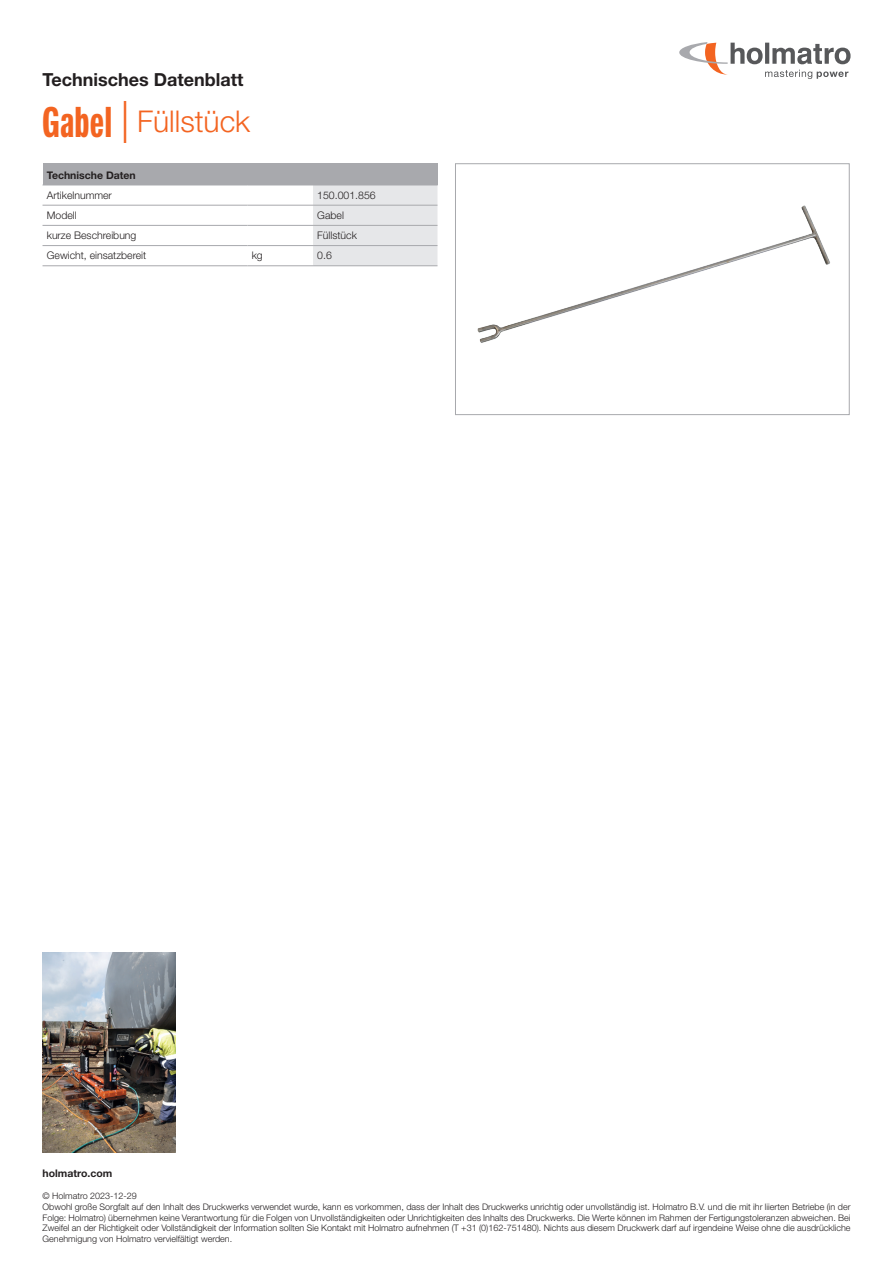
<style>
.page{position:relative;width:893px;height:1263px;background:#fff}
.page>*{position:absolute;margin:0;border:0;box-sizing:border-box;transform-origin:0 0}
.t1{font:300 30px "Helvetica Neue LT Std";color:#f36421}
.t2{font:700 18px "Helvetica Neue LT Std";color:#231f20}
.t3{font:300 10.5px "Helvetica Neue LT Std";color:#231f20}
.t4{font:700 10.5px "Helvetica Neue LT Std";color:#231f20}
.t5{font:300 9px/10.8px "Helvetica Neue LT Std";color:#231f20}
.s1{font-family:"Neue Helvetica Pro 79 Cm";font-weight:700;font-size:42px}
.s2{font-size:42px}
</style>
<div class="page">
<svg style="left:679px;top:42px;width:171px;height:37px"></svg>
<div style="left:43px;top:164px;width:394px;height:21px;background:#a8a9ad"></div>
<svg style="left:313px;top:164px;width:125px;height:102px"></svg>
<hr style="left:43px;top:185px;width:204px;height:1px;background:#a8a9ad">
<hr style="left:247px;top:185px;width:66px;height:1px;background:#a8a9ad">
<hr style="left:313px;top:185px;width:125px;height:1px;background:#a8a9ad">
<hr style="left:43px;top:205px;width:204px;height:1px;background:#a8a9ad">
<hr style="left:247px;top:205px;width:66px;height:1px;background:#a8a9ad">
<hr style="left:313px;top:205px;width:124px;height:1px;background:#a8a9ad">
<hr style="left:43px;top:225px;width:204px;height:1px;background:#a8a9ad">
<hr style="left:247px;top:225px;width:66px;height:1px;background:#a8a9ad">
<hr style="left:313px;top:225px;width:124px;height:1px;background:#a8a9ad">
<hr style="left:43px;top:265px;width:204px;height:1px;background:#a8a9ad">
<hr style="left:43px;top:245px;width:204px;height:1px;background:#a8a9ad">
<hr style="left:247px;top:265px;width:66px;height:1px;background:#a8a9ad">
<hr style="left:247px;top:245px;width:66px;height:1px;background:#a8a9ad">
<hr style="left:313px;top:265px;width:124px;height:1px;background:#a8a9ad">
<hr style="left:313px;top:245px;width:124px;height:1px;background:#a8a9ad">
<img style="left:43px;top:952px;width:132px;height:200px">
<img style="left:477px;top:205px;width:353px;height:138px">
<div style="left:455px;top:164px;width:394px;height:251px;border:1px solid #a8a9ad"></div>
<h2 class="t2" style="left:43px;top:68px;width:202px">Technisches Datenblatt</h2>
<h1 class="t1" style="left:43px;top:103px;width:209px"><span class="s1">Gabel</span> <span class="s2">|</span> Füllstück</h1>
<p class="t4" style="left:47px;top:168px;width:91px">Technische Daten</p>
<p class="t3" style="left:47px;top:189px;width:67px">Artikelnummer</p>
<p class="t3" style="left:317px;top:189px;width:60px">150.001.856</p>
<p class="t3" style="left:47px;top:209px;width:31px">Modell</p>
<p class="t3" style="left:317px;top:209px;width:28px">Gabel</p>
<p class="t3" style="left:47px;top:229px;width:91px">kurze Beschreibung</p>
<p class="t3" style="left:317px;top:229px;width:41px">Füllstück</p>
<p class="t3" style="left:47px;top:249px;width:101px">Gewicht, einsatzbereit</p>
<p class="t3" style="left:252px;top:249px;width:13px">kg</p>
<p class="t3" style="left:317px;top:249px;width:16px">0.6</p>
<p class="t4" style="left:43px;top:1167px;width:71px">holmatro.com</p>
<p class="t5" style="left:43px;top:1190px;width:809px">© Holmatro 2023-12-29<br>Obwohl große Sorgfalt auf den Inhalt des Druckwerks verwendet wurde, kann es vorkommen, dass der Inhalt des Druckwerks unrichtig oder unvollständig ist. Holmatro B.V. und die mit ihr liierten Betriebe (in der Folge: Holmatro) übernehmen keine Verantwortung für die Folgen von Unvollständigkeiten oder Unrichtigkeiten des Inhalts des Druckwerks. Die Werte können im Rahmen der Fertigungstoleranzen abweichen. Bei Zweifel an der Richtigkeit oder Vollständigkeit der Information sollten Sie Kontakt mit Holmatro aufnehmen (T +31 (0)162-751480). Nichts aus diesem Druckwerk darf auf irgendeine Weise ohne die ausdrückliche Genehmigung von Holmatro vervielfältigt werden.</p>
</div>
